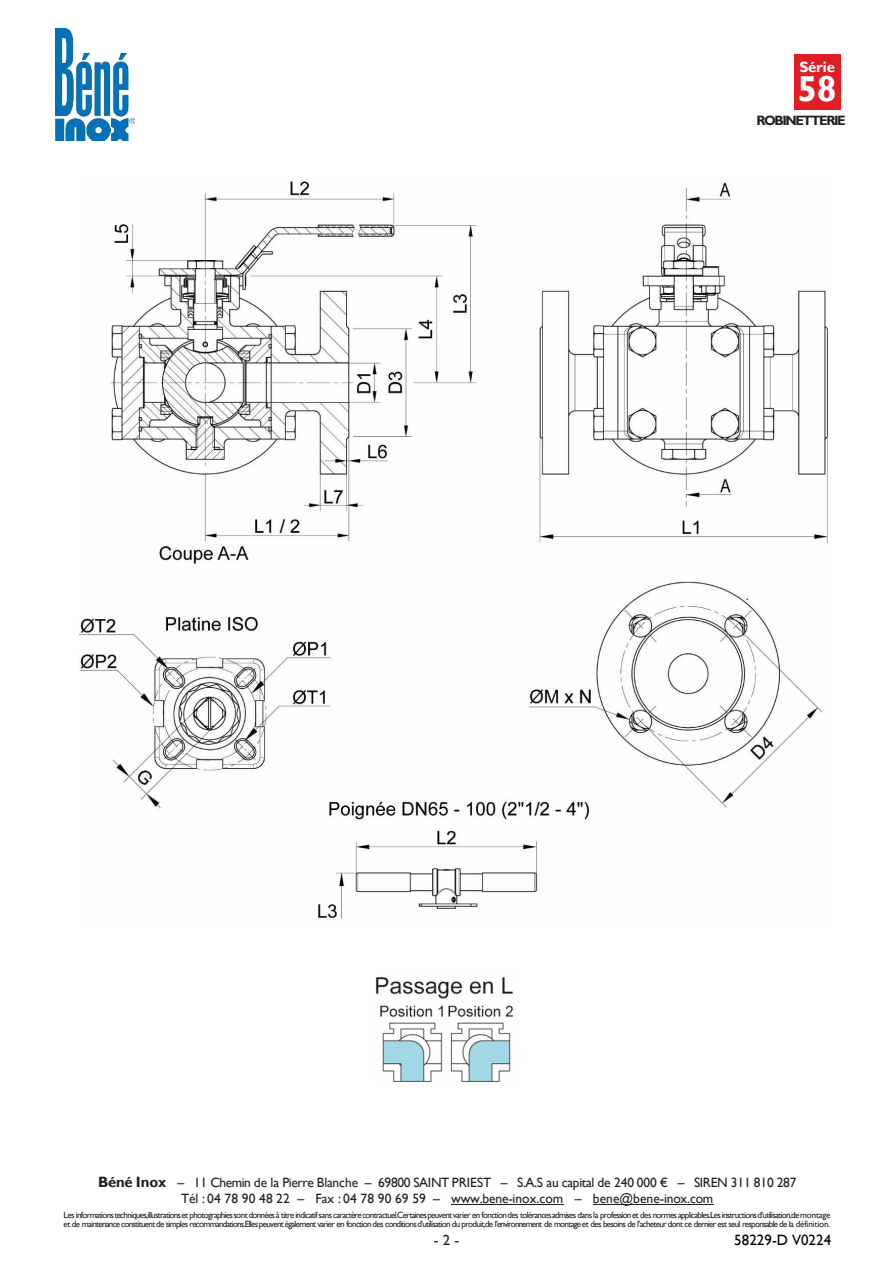
<style>
.page{position:relative;width:893px;height:1264px;background:#fff}
.page>*{position:absolute;margin:0;border:0;box-sizing:border-box;transform-origin:0 0}
.t1{font:700 36px "Gill Sans";color:#fefffe}
.t2{font:15px "Gill Sans";letter-spacing:.005em;color:#000}
.t3{font:700 15px "Gill Sans";letter-spacing:-.01em;color:#fefffe}
.t4{font:15px "Gill Sans";color:#221f1f}
.t5{font:13.5px/15.9px "Gill Sans";letter-spacing:-.005em;color:#221f1f;text-align:center}
.t6{font:700 13.5px "Gill Sans";letter-spacing:-.105em;color:#221f1f}
.t7{font:9px/9px "Gill Sans";letter-spacing:-.08em;color:#221f1f}
.s1{font-weight:700;font-size:15px}
</style>
<div class="page">
<img style="left:79px;top:181px;width:748px;height:738px">
<img style="left:55px;top:28px;width:80px;height:112px">
<hr style="left:451px;top:1203px;width:112px;height:1px;background:#221f1f">
<hr style="left:593px;top:1203px;width:120px;height:1px;background:#221f1f">
<img style="left:375px;top:977px;width:138px;height:104px">
<div style="left:794px;top:54px;width:46px;height:21px;background:#df1e25"></div>
<div style="left:794px;top:75px;width:46px;height:35px;background:#df1e25"></div>
<h2 class="t3" style="left:799px;top:60px;width:37px">Série</h2>
<h1 class="t1" style="left:797px;top:74px;width:41px">58</h1>
<h3 class="t6" style="left:756px;top:115px;width:91px">ROBINETTERIE</h3>
<h3 class="t5" style="left:98px;top:1175px;width:699px"><span class="s1">Béné Inox</span> – 11 Chemin de la Pierre Blanche – 69800 SAINT PRIEST – S.A.S au capital de 240 000 € – SIREN 311 810 287<br>Tél : 04 78 90 48 22 – Fax : 04 78 90 69 59 – www.bene-inox.com – bene@bene-inox.com</h3>
<p class="t7" style="left:64px;top:1211px;width:768px">Les informationstechniques,illustrationset photographiessont donnéesà titre indicatif sans caractèrecontractuel.Certainespeuvent varier en fonctiondes tolérancesadmises dans la professionet des normes applicables.Les instructionsd’utilisation,de montage et de maintenance constituent de simples recommandations.Ellespeuvent également varier en fonction des conditionsd’utilisation du produit,de l’environnement de montage et des besoins de l’acheteur dont ce dernier est seul responsable de la définition.</p>
<h2 class="t2" style="left:734px;top:1233px;width:98px">58229-D V0224</h2>
<h2 class="t4" style="left:434px;top:1233px;width:27px">-2-</h2>
</div>
